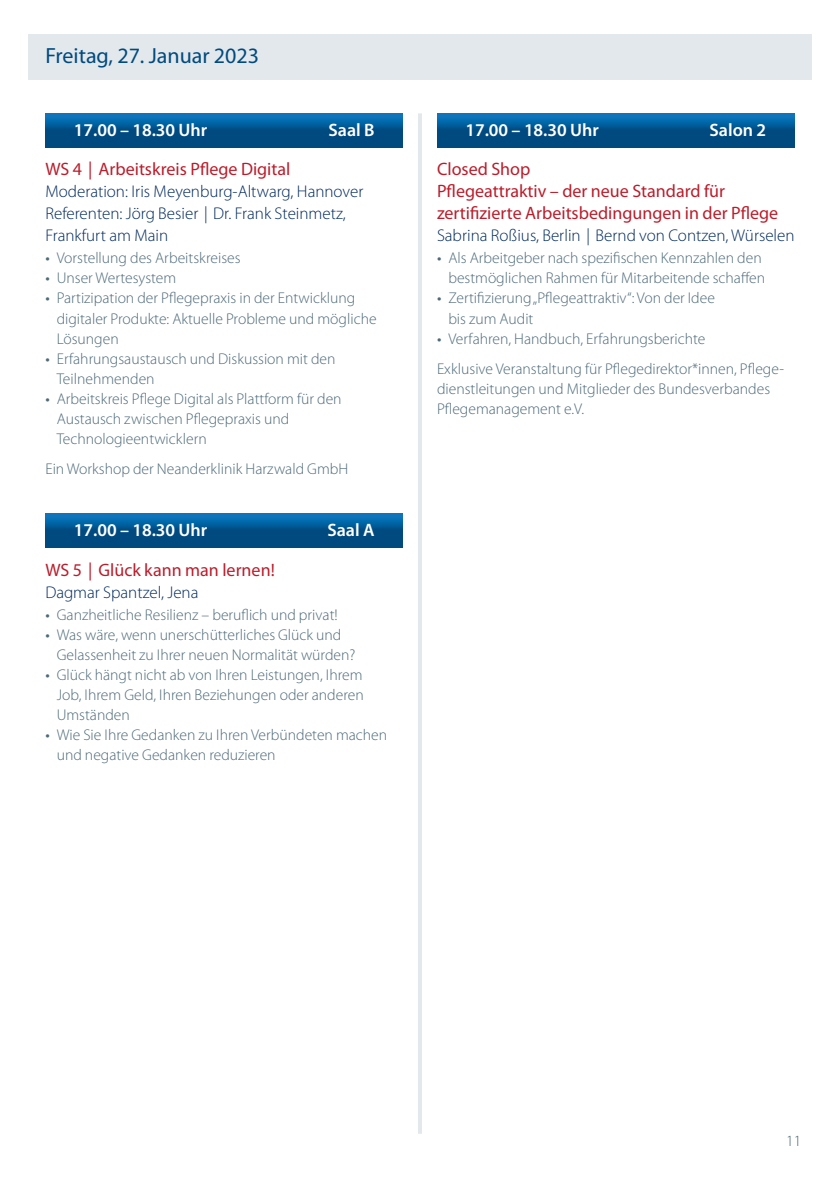
<style>
.page{position:relative;width:840px;height:1191px;background:#fff}
.page>*{position:absolute;margin:0;border:0;box-sizing:border-box;transform-origin:0 0}
.t1{font:22px "Myriad Pro";color:#004a7f}
.t2{font:18px/22px "Myriad Pro";color:#ba1e2c}
.t3{font:600 18px "Myriad Pro";color:#fff}
.t4{font:300 17px/22px "Myriad Pro";color:#00295c}
.t5{font:300 15.6px/20px "Myriad Pro";color:#4d6a78}
.s1{font-weight:400}
</style>
<div class="page">
<hr style="left:418px;top:113px;width:4px;height:1020px;background:#e2e8eb">
<div style="left:28px;top:34px;width:783px;height:45px;background:#e2e8eb"></div>
<svg style="left:45px;top:113px;width:358px;height:34px;background:#025892"></svg>
<svg style="left:437px;top:113px;width:357px;height:34px;background:#025892"></svg>
<svg style="left:45px;top:513px;width:358px;height:34px;background:#025893"></svg>
<h1 class="t1" style="left:45px;top:44px;width:215px">Freitag, 27. Januar 2023</h1>
<p class="t3" style="left:74px;top:120px;width:135px">17.00 – 18.30 Uhr</p>
<p class="t3" style="left:328px;top:120px;width:48px">Saal B</p>
<p class="t2" style="left:45px;top:159px;width:246px">WS 4 | Arbeitskreis Pflege Digital</p>
<p class="t4" style="left:45px;top:181px;width:319px">Moderation: Iris Meyenburg-Altwarg, Hannover<br>Referenten: Jörg Besier | Dr. Frank Steinmetz,<br>Frankfurt am Main</p>
<p class="t5" style="left:45px;top:248px;width:196px"><span class="s1">•</span> Vorstellung des Arbeitskreises</p>
<p class="t5" style="left:45px;top:268px;width:132px"><span class="s1">•</span> Unser Wertesystem</p>
<p class="t5" style="left:57px;top:288px;width:321px;text-indent:-11px"><span class="s1">•</span> Partizipation der Pflegepraxis in der Entwicklung digitaler Produkte: Aktuelle Probleme und mögliche<br>Lösungen</p>
<p class="t5" style="left:57px;top:348px;width:280px;text-indent:-11px"><span class="s1">•</span> Erfahrungsaustausch und Diskussion mit den<br>Teilnehmenden</p>
<p class="t5" style="left:57px;top:388px;width:286px;text-indent:-11px"><span class="s1">•</span> Arbeitskreis Pflege Digital als Plattform für den<br>Austausch zwischen Pflegepraxis und<br>Technologieentwicklern</p>
<p class="t5" style="left:45px;top:458px;width:304px">Ein Workshop der Neanderklinik Harzwald GmbH</p>
<p class="t3" style="left:74px;top:520px;width:135px">17.00 – 18.30 Uhr</p>
<p class="t3" style="left:327px;top:520px;width:49px">Saal A</p>
<p class="t2" style="left:45px;top:559px;width:231px">WS 5 | Glück kann man lernen!</p>
<p class="t4" style="left:45px;top:581px;width:154px">Dagmar Spantzel, Jena</p>
<p class="t5" style="left:45px;top:604px;width:294px"><span class="s1">•</span> Ganzheitliche Resilienz – beruflich und privat!</p>
<p class="t5" style="left:57px;top:624px;width:300px;text-indent:-11px"><span class="s1">•</span> Was wäre, wenn unerschütterliches Glück und<br>Gelassenheit zu Ihrer neuen Normalität würden?</p>
<p class="t5" style="left:57px;top:664px;width:308px;text-align:justify;text-indent:-11px"><span class="s1">•</span> Glück hängt nicht ab von Ihren Leistungen, Ihrem Job, Ihrem Geld, Ihren Beziehungen oder anderen Umständen</p>
<p class="t5" style="left:57px;top:724px;width:332px;text-indent:-11px"><span class="s1">•</span> Wie Sie Ihre Gedanken zu Ihren Verbündeten machen und negative Gedanken reduzieren</p>
<p class="t3" style="left:465px;top:120px;width:135px">17.00 – 18.30 Uhr</p>
<p class="t3" style="left:709px;top:120px;width:58px">Salon 2</p>
<p class="t2" style="left:437px;top:159px;width:342px">Closed Shop<br>Pflegeattraktiv – der neue Standard für zertifizierte Arbeitsbedingungen in der Pflege</p>
<p class="t4" style="left:437px;top:225px;width:359px">Sabrina Roßius, Berlin | Bernd von Contzen, Würselen</p>
<p class="t5" style="left:437px;top:248px;width:329px;text-align:right"><span class="s1">•</span> Als Arbeitgeber nach spezifischen Kennzahlen den bestmöglichen Rahmen für Mitarbeitende schaffen</p>
<p class="t5" style="left:448px;top:288px;width:268px;text-indent:-11px"><span class="s1">•</span> Zertifizierung „Pflegeattraktiv“: Von der Idee bis zum Audit</p>
<p class="t5" style="left:437px;top:323px;width:348px;line-height:30px"><span class="s1">•</span> Verfahren, Handbuch, Erfahrungsberichte<br>Exklusive Veranstaltung für Pflegedirektor*innen, Pflege-</p>
<p class="t5" style="left:437px;top:378px;width:334px">dienstleitungen und Mitglieder des Bundesverbandes<br>Pflegemanagement e.V.</p>
<p class="t5" style="left:785px;top:1130px;width:17px">11</p>
</div>
